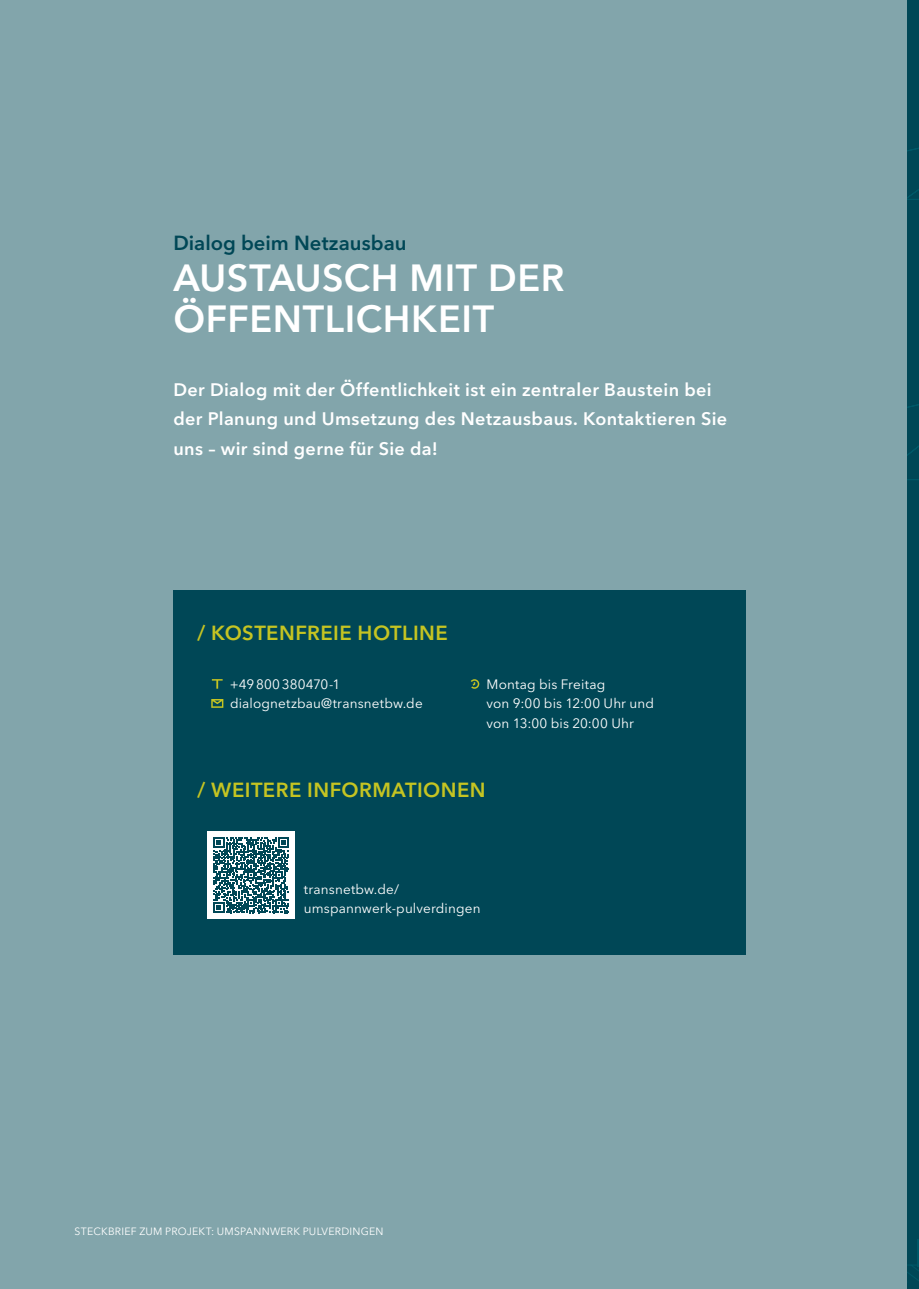
<style>
.page{position:relative;width:919px;height:1289px;background:#fff}
.page>*{position:absolute;margin:0;border:0;box-sizing:border-box;transform-origin:0 0}
.t1{font:600 37.5px/41.2px "Avenir Next LT Pro";letter-spacing:.015em;color:#fff}
.t2{font:600 20.25px "Avenir Next LT Pro";letter-spacing:.02em;color:#c5c422}
.t3{font:600 20.25px "Avenir Next LT Pro";color:#004756}
.t4{font:600 18px/29.2px "Avenir Next LT Pro";letter-spacing:.02em;color:#fff}
.t5{font:13.5px/19.5px "Avenir Next LT Pro";letter-spacing:.01em;color:#fff}
.t6{font:10.5px "Avenir Next LT Pro";letter-spacing:.025em;color:#fff}
</style>
<div class="page">
<svg style="left:906px;top:0;width:12px;height:1283px;background:#205e6b"></svg>
<svg style="left:917px;top:1239px;width:1px;height:27px"></svg>
<div style="left:0;top:0;width:906px;height:1288px;background:#82a5ab"></div>
<div style="left:173px;top:590px;width:572px;height:364px;background:#004756"></div>
<svg style="left:212px;top:679px;width:11px;height:9px"></svg>
<svg style="left:211px;top:699px;width:12px;height:8px"></svg>
<div style="left:207px;top:831px;width:88px;height:88px;background:#fff"></div>
<svg style="left:213px;top:837px;width:76px;height:76px"></svg>
<svg style="left:471px;top:679px;width:8px;height:9px"></svg>
<h2 class="t3" style="left:173px;top:230px;width:235px">Dialog beim Netzausbau</h2>
<h1 class="t1" style="left:173px;top:257px;width:392px">AUSTAUSCH MIT DER<br>ÖFFENTLICHKEIT</h1>
<h3 class="t4" style="left:173px;top:375px;width:555px">Der Dialog mit der Öffentlichkeit ist ein zentraler Baustein bei der Planung und Umsetzung des Netzausbaus. Kontaktieren Sie uns – wir sind gerne für Sie da!</h3>
<h2 class="t2" style="left:197px;top:620px;width:252px">/ KOSTENFREIE HOTLINE</h2>
<p class="t5" style="left:230px;top:674px;width:194px">+49800380470-1 dialognetzbau@transnetbw.de</p>
<p class="t5" style="left:486px;top:674px;width:169px">Montag bis Freitag<br>von 9:00 bis 12:00 Uhr und von 13:00 bis 20:00 Uhr</p>
<h2 class="t2" style="left:197px;top:777px;width:290px">/ WEITERE INFORMATIONEN</h2>
<p class="t5" style="left:304px;top:879px;width:178px">transnetbw.de/ umspannwerk-pulverdingen</p>
<p class="t6" style="left:74px;top:1224px;width:310px">STECKBRIEF ZUM PROJEKT: UMSPANNWERK PULVERDINGEN</p>
</div>
